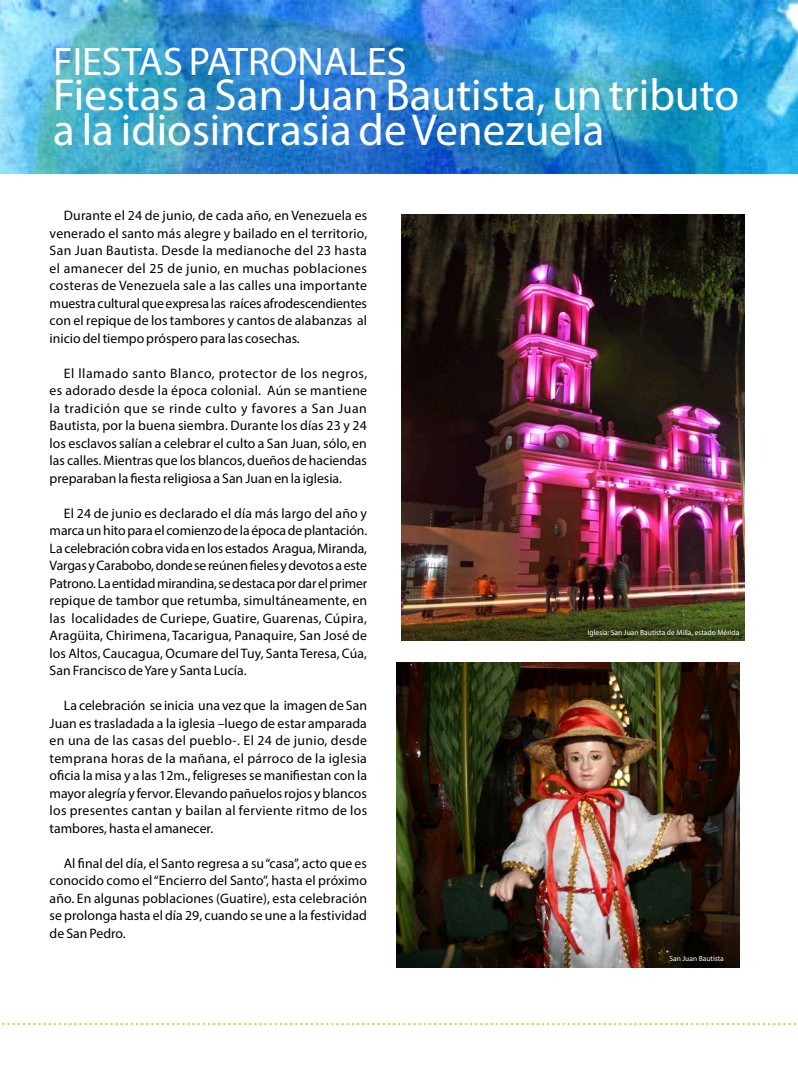
<style>
.page{position:relative;width:798px;height:1081px;background:#fff}
.page>*{position:absolute;margin:0;border:0;box-sizing:border-box;transform-origin:0 0}
.t1{font:45px/35px "Myriad Pro";color:#fff}
.t2{font:40px "Myriad Pro";color:#fff}
.t3{font:13.75px/17.5px "Myriad Pro";color:#000;text-align:justify}
.t4{font:7.5px "Myriad Pro";color:#fffef9}
</style>
<div class="page">
<svg style="left:2px;top:1023px;width:794px;height:2px"></svg>
<img style="left:0;top:0;width:797px;height:174px">
<img style="left:401px;top:215px;width:343px;height:425px">
<img style="left:397px;top:663px;width:342px;height:304px">
<h2 class="t2" style="left:53px;top:37px;width:355px">FIESTAS PATRONALES</h2>
<h1 class="t1" style="left:53px;top:77px;width:687px">Fiestas a San Juan Bautista, un tributo a la idiosincrasia de Venezuela</h1>
<p class="t3" style="left:50px;top:206px;width:319px;text-indent:14px">Durante el 24 de junio, de cada año, en Venezuela es venerado el santo más alegre y bailado en el territorio, San Juan Bautista. Desde la medianoche del 23 hasta el amanecer del 25 de junio, en muchas poblaciones costeras de Venezuela sale a las calles una importante muestra cultural que expresa las raíces afrodescendientes con el repique de los tambores y cantos de alabanzas al inicio del tiempo próspero para las cosechas.</p>
<p class="t3" style="left:50px;top:364px;width:319px;text-indent:14px">El llamado santo Blanco, protector de los negros, es adorado desde la época colonial. Aún se mantiene la tradición que se rinde culto y favores a San Juan Bautista, por la buena siembra. Durante los días 23 y 24 los esclavos salían a celebrar el culto a San Juan, sólo, en las calles. Mientras que los blancos, dueños de haciendas preparaban la fiesta religiosa a San Juan en la iglesia.</p>
<p class="t3" style="left:50px;top:504px;width:319px;text-indent:14px">El 24 de junio es declarado el día más largo del año y marca un hito para el comienzo de la época de plantación.<br>La celebración cobra vida en los estados Aragua, Miranda, Vargas y Carabobo, donde se reúnen fieles y devotos a este Patrono. La entidad mirandina, se destaca por dar el primer repique de tambor que retumba, simultáneamente, en las localidades de Curiepe, Guatire, Guarenas, Cúpira, Aragüita, Chirimena, Tacarigua, Panaquire, San José de los Altos, Caucagua, Ocumare del Tuy, Santa Teresa, Cúa, San Francisco de Yare y Santa Lucía.</p>
<p class="t3" style="left:50px;top:696px;width:319px;text-indent:14px">La celebración se inicia una vez que la imagen de San Juan es trasladada a la iglesia –luego de estar amparada en una de las casas del pueblo-. El 24 de junio, desde temprana horas de la mañana, el párroco de la iglesia oficia la misa y a las 12m., feligreses se manifiestan con la mayor alegría y fervor. Elevando pañuelos rojos y blancos los presentes cantan y bailan al ferviente ritmo de los tambores, hasta el amanecer.</p>
<p class="t3" style="left:50px;top:854px;width:319px;text-indent:14px">Al final del día, el Santo regresa a su “casa”, acto que es conocido como el “Encierro del Santo”, hasta el próximo año. En algunas poblaciones (Guatire), esta celebración se prolonga hasta el día 29, cuando se une a la festividad de San Pedro.</p>
<p class="t4" style="left:587px;top:628px;width:153px">Iglesia: San Juan Bautista de Milla, estado Mérida</p>
<p class="t4" style="left:669px;top:953px;width:56px">San Juan Bautista</p>
</div>
